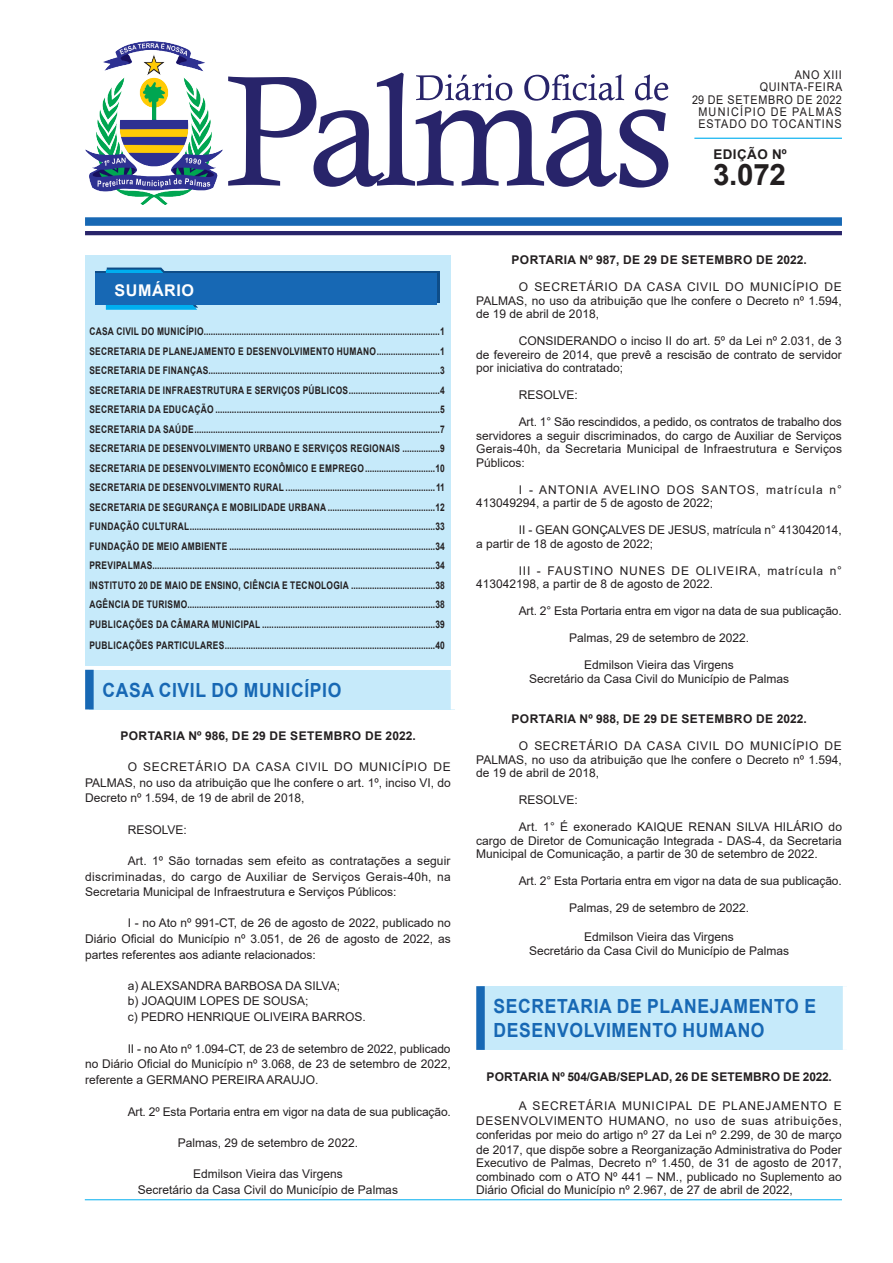
<style>
.page{position:relative;width:893px;height:1263px;background:#fff}
.page>*{position:absolute;margin:0;border:0;box-sizing:border-box;transform-origin:0 0}
.t1{font:700 29.55px "Arial";color:#231f20}
.CHANCELA{font:700 19.5px/24px "Arial";letter-spacing:.035em;color:#1768b4;scale:.9 1}
.t2{font:700 16.2px "Arial";letter-spacing:.035em;color:#fff}
.t3{font:700 13.35px "Arial";letter-spacing:.035em;color:#231f20}
.TEXTO{font:12px/13.5px "Arial";color:#231f20;text-align:justify}
.ASSINATURA{font:12px "Arial";color:#231f20}
.TITULO{font:700 12px "Arial";letter-spacing:.035em;color:#231f20}
.TEXTO-2{font:12px/13.5px "Arial";letter-spacing:.065em;color:#231f20}
.TEXTO-3{font:12px/13.5px "Arial";letter-spacing:.055em;color:#231f20}
.TITULO-2{font:700 12px "Arial";letter-spacing:.015em;color:#231f20}
.TEXTO-4{font:12px "Arial";letter-spacing:.065em;color:#231f20;scale:.9 1}
.TEXTO-5{font:12px "Arial";letter-spacing:.12em;color:#231f20;scale:.9 1}
.TEXTO-6{font:12px "Arial";letter-spacing:.085em;color:#231f20;scale:.9 1}
.TEXTO-7{font:12px "Arial";color:#231f20;scale:.9 1}
.t4{font:700 10.5px "Arial";letter-spacing:.035em;color:#231f20;scale:.8 1}
</style>
<div class="page">
<div style="left:85px;top:256px;width:366px;height:410px;background:#c6eafa"></div>
<div style="left:85px;top:217px;width:757px;height:9px;background:#1768b4"></div>
<hr style="left:85px;top:231px;width:757px;height:4px;background:#28246a">
<hr style="left:694px;top:138px;width:148px;height:1px;background:#00aeef">
<svg style="left:228px;top:73px;width:440px;height:115px"></svg>
<svg style="left:96px;top:272px;width:344px;height:31px"></svg>
<svg style="left:106px;top:268px;width:92px;height:42px"></svg>
<div style="left:96px;top:274px;width:341px;height:31px;background:#1768b4"></div>
<img style="left:85px;top:41px;width:138px;height:164px">
<hr style="left:85px;top:1199px;width:757px;height:1px;background:#00aeef">
<div style="left:89px;top:670px;width:366px;height:39px;background:#c6eafa"></div>
<div style="left:85px;top:670px;width:9px;height:39px;background:#1768b4"></div>
<div style="left:451px;top:670px;width:8px;height:39px;background:#fff"></div>
<div style="left:480px;top:986px;width:367px;height:64px;background:#c6eafa"></div>
<div style="left:476px;top:986px;width:9px;height:64px;background:#1768b4"></div>
<div style="left:843px;top:986px;width:8px;height:64px;background:#fff"></div>
<p class="TEXTO-7" style="left:795px;top:67px;width:54px">ANO XIII</p>
<p class="TEXTO-4" style="left:760px;top:79px;width:93px">QUINTA-FEIRA</p>
<p class="TEXTO-4" style="left:692px;top:91px;width:168px">29 DE SETEMBRO DE 2022</p>
<p class="TEXTO-5" style="left:698px;top:104px;width:161px">MUNICÍPIO DE PALMAS</p>
<p class="TEXTO-6" style="left:698px;top:116px;width:161px">ESTADO DO TOCANTINS</p>
<p class="t1" style="left:713px;top:154px;width:74px">3.072</p>
<p class="t3" style="left:713px;top:145px;width:75px">EDIÇÃO Nº</p>
<p class="t2" style="left:114px;top:279px;width:81px">SUMÁRIO</p>
<p class="t4" style="left:89px;top:324px;width:446px">CASA CIVIL DO MUNICÍPIO.....................................................................................................1</p>
<p class="t4" style="left:89px;top:343px;width:446px">SECRETARIA DE PLANEJAMENTO E DESENVOLVIMENTO HUMANO...........................1</p>
<p class="t4" style="left:89px;top:363px;width:446px">SECRETARIA DE FINANÇAS...................................................................................................3</p>
<p class="t4" style="left:89px;top:382px;width:446px">SECRETARIA DE INFRAESTRUTURA E SERVIÇOS PÚBLICOS.......................................4</p>
<p class="t4" style="left:89px;top:402px;width:446px">SECRETARIA DA EDUCAÇÃO ................................................................................................5</p>
<p class="t4" style="left:89px;top:421px;width:446px">SECRETARIA DA SAÚDE.........................................................................................................7</p>
<p class="t4" style="left:89px;top:441px;width:446px">SECRETARIA DE DESENVOLVIMENTO URBANO E SERVIÇOS REGIONAIS ................9</p>
<p class="t4" style="left:89px;top:460px;width:446px">SECRETARIA DE DESENVOLVIMENTO ECONÔMICO E EMPREGO..............................10</p>
<p class="t4" style="left:89px;top:480px;width:446px">SECRETARIA DE DESENVOLVIMENTO RURAL ................................................................11</p>
<p class="t4" style="left:89px;top:499px;width:446px">SECRETARIA DE SEGURANÇA E MOBILIDADE URBANA ..............................................12</p>
<p class="t4" style="left:89px;top:519px;width:446px">FUNDAÇÃO CULTURAL.........................................................................................................33</p>
<p class="t4" style="left:89px;top:538px;width:446px">FUNDAÇÃO DE MEIO AMBIENTE ........................................................................................34</p>
<p class="t4" style="left:89px;top:558px;width:446px">PREVIPALMAS.........................................................................................................................34</p>
<p class="t4" style="left:89px;top:577px;width:446px">INSTITUTO 20 DE MAIO DE ENSINO, CIÊNCIA E TECNOLOGIA ....................................38</p>
<p class="t4" style="left:89px;top:597px;width:446px">AGÊNCIA DE TURISMO..........................................................................................................38</p>
<p class="t4" style="left:89px;top:616px;width:446px">PUBLICAÇÕES DA CÂMARA MUNICIPAL ..........................................................................39</p>
<p class="t4" style="left:89px;top:637px;width:446px">PUBLICAÇÕES PARTICULARES..........................................................................................40</p>
<p class="CHANCELA" style="left:102px;top:678px;width:267px">CASA CIVIL DO MUNICÍPIO</p>
<p class="TITULO" style="left:120px;top:727px;width:297px">PORTARIA Nº 986, DE 29 DE SETEMBRO DE 2022.</p>
<p class="TEXTO" style="left:85px;top:759px;width:367px;line-height:15.6px;text-indent:43px">O SECRETÁRIO DA CASA CIVIL DO MUNICÍPIO DE PALMAS, no uso da atribuição que lhe confere o art. 1º, inciso VI, do Decreto nº 1.594, de 19 de abril de 2018,</p>
<p class="TEXTO" style="left:128px;top:823px;width:61px">RESOLVE:</p>
<p class="TEXTO" style="left:85px;top:853px;width:367px;line-height:15.6px;text-indent:43px">Art. 1º São tornadas sem efeito as contratações a seguir discriminadas, do cargo de Auxiliar de Serviços Gerais-40h, na Secretaria Municipal de Infraestrutura e Serviços Públicos:</p>
<p class="TEXTO" style="left:85px;top:915px;width:367px;line-height:15.6px;text-indent:43px">I - no Ato nº 991-CT, de 26 de agosto de 2022, publicado no Diário Oficial do Município nº 3.051, de 26 de agosto de 2022, as partes referentes aos adiante relacionados:</p>
<p class="TEXTO" style="left:128px;top:979px;width:214px">a) ALEXSANDRA BARBOSA DA SILVA;</p>
<p class="TEXTO" style="left:128px;top:994px;width:182px">b) JOAQUIM LOPES DE SOUSA;</p>
<p class="TEXTO" style="left:128px;top:1010px;width:240px">c) PEDRO HENRIQUE OLIVEIRA BARROS.</p>
<p class="TEXTO" style="left:85px;top:1040px;width:367px;line-height:15.8px;text-indent:43px">II - no Ato nº 1.094-CT, de 23 de setembro de 2022, publicado no Diário Oficial do Município nº 3.068, de 23 de setembro de 2022, referente a GERMANO PEREIRA ARAUJO.</p>
<p class="TEXTO" style="left:128px;top:1105px;width:325px">Art. 2º Esta Portaria entra em vigor na data de sua publicação.</p>
<p class="ASSINATURA" style="left:178px;top:1135px;width:182px">Palmas, 29 de setembro de 2022.</p>
<p class="ASSINATURA" style="left:193px;top:1166px;width:151px">Edmilson Vieira das Virgens</p>
<p class="ASSINATURA" style="left:138px;top:1181px;width:262px">Secretário da Casa Civil do Município de Palmas</p>
<p class="TITULO" style="left:512px;top:252px;width:297px">PORTARIA Nº 987, DE 29 DE SETEMBRO DE 2022.</p>
<p class="TEXTO" style="left:476px;top:280px;width:367px;text-indent:43px">O SECRETÁRIO DA CASA CIVIL DO MUNICÍPIO DE PALMAS, no uso da atribuição que lhe confere o Decreto nº 1.594, de 19 de abril de 2018,</p>
<p class="TEXTO" style="left:476px;top:334px;width:367px;text-indent:43px">CONSIDERANDO o inciso II do art. 5º da Lei nº 2.031, de 3 de fevereiro de 2014, que prevê a rescisão de contrato de servidor por iniciativa do contratado;</p>
<p class="TEXTO" style="left:519px;top:388px;width:61px">RESOLVE:</p>
<p class="TEXTO" style="left:476px;top:415px;width:367px;text-indent:43px">Art. 1° São rescindidos, a pedido, os contratos de trabalho dos servidores a seguir discriminados, do cargo de Auxiliar de Serviços Gerais-40h, da Secretaria Municipal de Infraestrutura e Serviços Públicos:</p>
<p class="TEXTO-3" style="left:476px;top:483px;width:367px;text-indent:43px">I - ANTONIA AVELINO DOS SANTOS, matrícula n°<br>413049294, a partir de 5 de agosto de 2022;</p>
<p class="TEXTO" style="left:476px;top:523px;width:367px;text-indent:43px">II - GEAN GONÇALVES DE JESUS, matrícula n° 413042014, a partir de 18 de agosto de 2022;</p>
<p class="TEXTO-2" style="left:476px;top:564px;width:367px;text-indent:43px">III - FAUSTINO NUNES DE OLIVEIRA, matrícula n°<br>413042198, a partir de 8 de agosto de 2022.</p>
<p class="TEXTO" style="left:519px;top:604px;width:324px">Art. 2° Esta Portaria entra em vigor na data de sua publicação.</p>
<p class="ASSINATURA" style="left:569px;top:630px;width:182px">Palmas, 29 de setembro de 2022.</p>
<p class="ASSINATURA" style="left:584px;top:657px;width:151px">Edmilson Vieira das Virgens</p>
<p class="ASSINATURA" style="left:529px;top:670px;width:262px">Secretário da Casa Civil do Município de Palmas</p>
<p class="TITULO" style="left:512px;top:711px;width:297px">PORTARIA Nº 988, DE 29 DE SETEMBRO DE 2022.</p>
<p class="TEXTO" style="left:476px;top:739px;width:367px;text-indent:43px">O SECRETÁRIO DA CASA CIVIL DO MUNICÍPIO DE PALMAS, no uso da atribuição que lhe confere o Decreto nº 1.594, de 19 de abril de 2018,</p>
<p class="TEXTO" style="left:519px;top:793px;width:61px">RESOLVE:</p>
<p class="TEXTO" style="left:476px;top:820px;width:367px;text-indent:43px">Art. 1° É exonerado KAIQUE RENAN SILVA HILÁRIO do cargo de Diretor de Comunicação Integrada - DAS-4, da Secretaria Municipal de Comunicação, a partir de 30 de setembro de 2022.</p>
<p class="TEXTO" style="left:519px;top:874px;width:324px">Art. 2° Esta Portaria entra em vigor na data de sua publicação.</p>
<p class="ASSINATURA" style="left:569px;top:900px;width:182px">Palmas, 29 de setembro de 2022.</p>
<p class="ASSINATURA" style="left:584px;top:928px;width:151px">Edmilson Vieira das Virgens</p>
<p class="ASSINATURA" style="left:529px;top:943px;width:262px">Secretário da Casa Civil do Município de Palmas</p>
<p class="CHANCELA" style="left:494px;top:994px;width:360px">SECRETARIA DE PLANEJAMENTO E<br>DESENVOLVIMENTO HUMANO</p>
<p class="TITULO-2" style="left:487px;top:1068px;width:347px">PORTARIA Nº 504/GAB/SEPLAD, 26 DE SETEMBRO DE 2022.</p>
<p class="TEXTO" style="left:476px;top:1098px;width:367px;line-height:14.5px;text-indent:43px">A SECRETÁRIA MUNICIPAL DE PLANEJAMENTO E DESENVOLVIMENTO HUMANO, no uso de suas atribuições, conferidas por meio do artigo nº 27 da Lei nº 2.299, de 30 de março de 2017, que dispõe sobre a Reorganização Administrativa do Poder</p>
<p class="TEXTO" style="left:476px;top:1156px;width:367px">Executivo de Palmas, Decreto nº 1.450, de 31 de agosto de 2017, combinado com o ATO Nº 441 – NM., publicado no Suplemento ao Diário Oficial do Município nº 2.967, de 27 de abril de 2022,</p>
</div>
